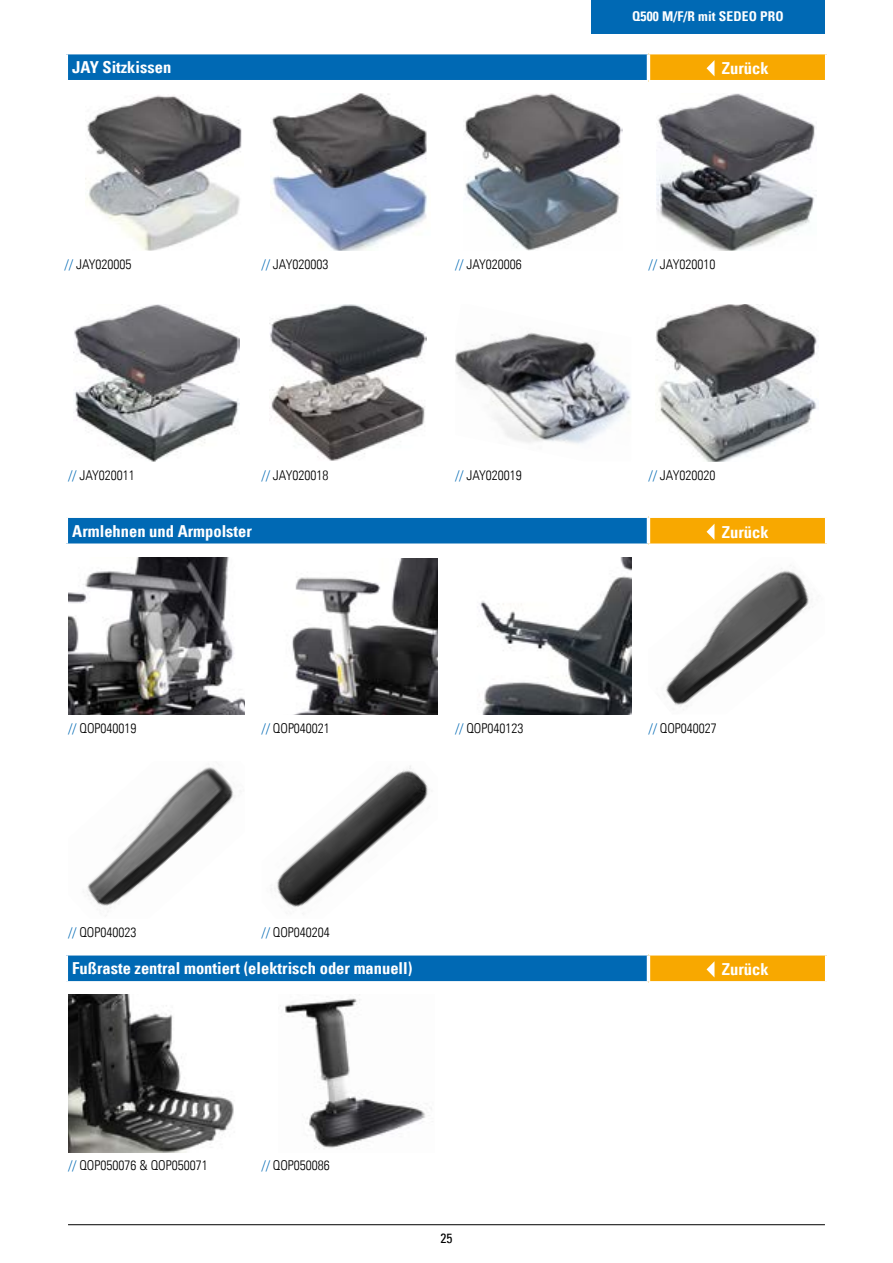
<style>
.page{position:relative;width:893px;height:1263px;background:#fff}
.page>*{position:absolute;margin:0;border:0;box-sizing:border-box;transform-origin:0 0}
.t1{font:16.5px "Univers Com 67 Bold Cond";color:#fff}
.t2{font:13.5px "Univers Com 47 Light Cond";color:#000}
.t3{font:13.5px "Univers Com 67 Bold Cond";letter-spacing:.01em;color:#fff}
.t4{font:condensed 13.5px "Univers Com 57";color:#000}
.s1{color:#0069b4}
</style>
<div class="page">
<img style="left:87px;top:767px;width:147px;height:141px">
<img style="left:275px;top:766px;width:154px;height:141px">
<img style="left:479px;top:557px;width:152px;height:157px">
<img style="left:666px;top:568px;width:144px;height:142px">
<img style="left:292px;top:559px;width:146px;height:155px">
<img style="left:68px;top:557px;width:176px;height:157px">
<div style="left:66px;top:53px;width:582px;height:29px;background:#0069b4"></div>
<div style="left:648px;top:53px;width:179px;height:29px;background:#f8a800"></div>
<hr style="left:648px;top:51px;width:180px;height:3px;background:#fff">
<hr style="left:825px;top:54px;width:3px;height:26px;background:#fff">
<hr style="left:648px;top:80px;width:180px;height:3px;background:#fff">
<hr style="left:65px;top:51px;width:583px;height:3px;background:#fff">
<hr style="left:65px;top:54px;width:3px;height:26px;background:#fff">
<hr style="left:647px;top:54px;width:3px;height:26px;background:#fff">
<hr style="left:65px;top:80px;width:583px;height:3px;background:#fff">
<svg style="left:706px;top:60px;width:8px;height:16px"></svg>
<div style="left:66px;top:516px;width:582px;height:29px;background:#0069b4"></div>
<div style="left:648px;top:516px;width:179px;height:29px;background:#f8a800"></div>
<hr style="left:648px;top:514px;width:180px;height:4px;background:#fff">
<hr style="left:825px;top:518px;width:3px;height:25px;background:#fff">
<svg style="left:648px;top:543px;width:179px;height:2px"></svg>
<hr style="left:65px;top:514px;width:583px;height:4px;background:#fff">
<hr style="left:65px;top:518px;width:3px;height:25px;background:#fff">
<hr style="left:647px;top:518px;width:3px;height:25px;background:#fff">
<svg style="left:66px;top:543px;width:582px;height:2px"></svg>
<svg style="left:706px;top:524px;width:8px;height:16px"></svg>
<div style="left:66px;top:954px;width:582px;height:29px;background:#0069b4"></div>
<div style="left:648px;top:954px;width:179px;height:29px;background:#f8a800"></div>
<hr style="left:648px;top:952px;width:180px;height:3px;background:#fff">
<hr style="left:825px;top:955px;width:3px;height:26px;background:#fff">
<hr style="left:648px;top:981px;width:180px;height:3px;background:#fff">
<hr style="left:65px;top:952px;width:583px;height:3px;background:#fff">
<hr style="left:65px;top:955px;width:3px;height:26px;background:#fff">
<hr style="left:647px;top:955px;width:3px;height:26px;background:#fff">
<hr style="left:65px;top:981px;width:583px;height:3px;background:#fff">
<svg style="left:706px;top:962px;width:8px;height:15px"></svg>
<img style="left:68px;top:995px;width:166px;height:157px">
<img style="left:285px;top:998px;width:147px;height:151px">
<img style="left:87px;top:95px;width:155px;height:156px">
<img style="left:271px;top:94px;width:156px;height:157px">
<img style="left:465px;top:94px;width:157px;height:157px">
<img style="left:656px;top:94px;width:160px;height:157px">
<img style="left:73px;top:304px;width:166px;height:157px">
<img style="left:270px;top:304px;width:157px;height:157px">
<img style="left:655px;top:304px;width:162px;height:157px">
<img style="left:455px;top:332px;width:176px;height:112px">
<div style="left:591px;top:0;width:234px;height:34px;background:#0069b4"></div>
<hr style="left:68px;top:1224px;width:757px;height:1px;background:#000">
<p class="t3" style="left:632px;top:8px;width:153px">Q500 M/F/R mit SEDEO PRO</p>
<p class="t1" style="left:72px;top:57px;width:101px">JAY Sitzkissen</p>
<p class="t1" style="left:722px;top:58px;width:48px">Zurück</p>
<p class="t2" style="left:65px;top:256px;width:68px"><span class="s1">//</span> JAY020005</p>
<p class="t2" style="left:455px;top:256px;width:68px"><span class="s1">//</span> JAY020006</p>
<p class="t2" style="left:648px;top:256px;width:68px"><span class="s1">//</span> JAY020010</p>
<p class="t2" style="left:261px;top:256px;width:68px"><span class="s1">//</span> JAY020003</p>
<p class="t2" style="left:68px;top:467px;width:68px"><span class="s1">//</span> JAY020011</p>
<p class="t2" style="left:261px;top:467px;width:68px"><span class="s1">//</span> JAY020018</p>
<p class="t2" style="left:455px;top:467px;width:68px"><span class="s1">//</span> JAY020019</p>
<p class="t2" style="left:648px;top:467px;width:68px"><span class="s1">//</span> JAY020020</p>
<p class="t1" style="left:72px;top:521px;width:181px">Armlehnen und Armpolster</p>
<p class="t1" style="left:722px;top:522px;width:48px">Zurück</p>
<p class="t2" style="left:68px;top:720px;width:70px"><span class="s1">//</span> QOP040019</p>
<p class="t2" style="left:262px;top:720px;width:70px"><span class="s1">//</span> QOP040021</p>
<p class="t2" style="left:455px;top:720px;width:70px"><span class="s1">//</span> QOP040123</p>
<p class="t2" style="left:648px;top:720px;width:70px"><span class="s1">//</span> QOP040027</p>
<p class="t2" style="left:68px;top:924px;width:70px"><span class="s1">//</span> QOP040023</p>
<p class="t2" style="left:261px;top:924px;width:70px"><span class="s1">//</span> QOP040204</p>
<p class="t1" style="left:72px;top:958px;width:342px">Fußraste zentral montiert (elektrisch oder manuell)</p>
<p class="t1" style="left:722px;top:959px;width:48px">Zurück</p>
<p class="t2" style="left:68px;top:1157px;width:141px"><span class="s1">//</span> QOP050076 &amp; QOP050071</p>
<p class="t2" style="left:261px;top:1157px;width:70px"><span class="s1">//</span> QOP050086</p>
<p class="t4" style="left:440px;top:1229px;width:13px">25</p>
</div>
